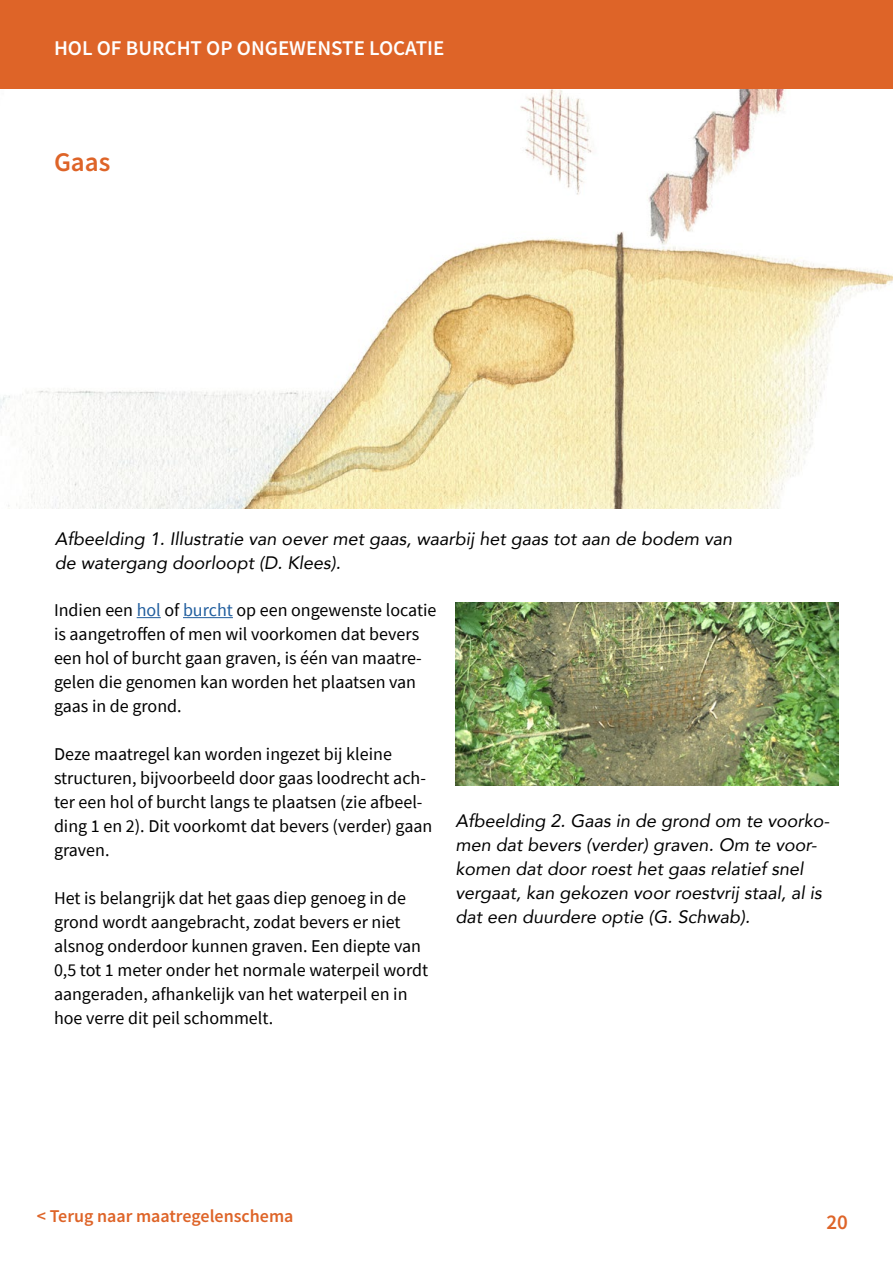
<style>
.page{position:relative;width:893px;height:1263px;background:#fff}
.page>*{position:absolute;margin:0;border:0;box-sizing:border-box;transform-origin:0 0}
.t1{font:600 27px "Source Sans Pro";color:#de6428}
.t2{font:600 21px "Source Sans Pro";color:#fff}
.t3{font:600 21px "Source Sans Pro";color:#de6428}
.t4{font:18px/24px "Source Sans Pro";color:#000}
.t5{font:italic 18px/24px "Avenir";color:#000}
.t6{font:600 18px "Source Sans Pro";color:#de6428}
.s1{color:#215e9e}
</style>
<div class="page">
<div style="left:0;top:0;width:893px;height:89px;background:#de6428"></div>
<img style="left:0;top:89px;width:893px;height:420px">
<svg style="left:137px;top:617px;width:24px;height:1px"></svg>
<hr style="left:183px;top:617px;width:50px;height:1px;background:#215e9e">
<img style="left:455px;top:603px;width:384px;height:183px">
<p class="t2" style="left:54px;top:35px;width:392px">HOL OF BURCHT OP ONGEWENSTE LOCATIE</p>
<h1 class="t1" style="left:54px;top:145px;width:58px">Gaas</h1>
<p class="t5" style="left:55px;top:526px;width:679px">Afbeelding 1. Illustratie van oever met gaas, waarbij het gaas tot aan de bodem van de watergang doorloopt (D. Klees).</p>
<p class="t4" style="left:54px;top:598px;width:384px">Indien een <span class="s1">hol</span> of <span class="s1">burcht</span> op een ongewenste locatie is aangetroffen of men wil voorkomen dat bevers een hol of burcht gaan graven, is één van maatre&shy;gelen die genomen kan worden het plaatsen van gaas in de grond.</p>
<p class="t4" style="left:54px;top:742px;width:380px">Deze maatregel kan worden ingezet bij kleine structuren, bijvoorbeeld door gaas loodrecht ach&shy;ter een hol of burcht langs te plaatsen (zie afbeel&shy;ding 1 en 2). Dit voorkomt dat bevers (verder) gaan graven.</p>
<p class="t4" style="left:54px;top:886px;width:376px">Het is belangrijk dat het gaas diep genoeg in de grond wordt aangebracht, zodat bevers er niet alsnog onderdoor kunnen graven. Een diepte van 0,5 tot 1 meter onder het normale waterpeil wordt aangeraden, afhankelijk van het waterpeil en in hoe verre dit peil schommelt.</p>
<p class="t5" style="left:455px;top:809px;width:375px">Afbeelding 2. Gaas in de grond om te voorko&shy;men dat bevers (verder) graven. Om te voor&shy;komen dat door roest het gaas relatief snel vergaat, kan gekozen voor roestvrij staal, al is dat een duurdere optie (G. Schwab).</p>
<p class="t6" style="left:37px;top:1205px;width:258px">&lt; Terug naar maatregelenschema</p>
<p class="t3" style="left:826px;top:1208px;width:23px">20</p>
</div>
